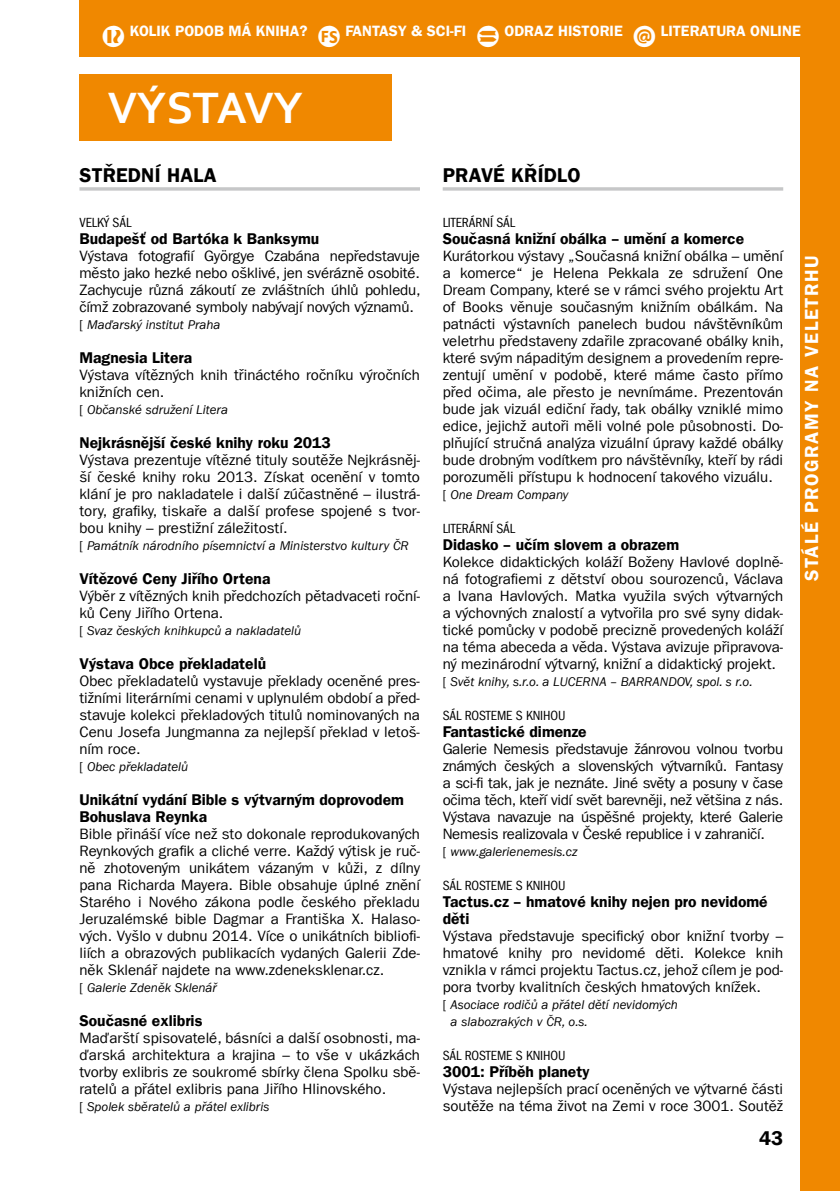
<style>
.page{position:relative;width:840px;height:1191px;background:#fff}
.page>*{position:absolute;margin:0;border:0;box-sizing:border-box;transform-origin:0 0}
.t1{font:700 46px "Corbel";color:#fff}
.t2{font:20px "Franklin Gothic LT Com Dm";letter-spacing:.01em;color:#000}
.t3{font:19px "Franklin Gothic LT Com Dm";letter-spacing:.08em;color:#fff}
.t4{font:15.6px/17px "Franklin Gothic LT Com Dm";color:#000}
.t5{font:15px/17px "Franklin Gothic LT Com";color:#000;text-align:justify}
.t6{font:15px "Franklin Gothic LT Com Dm";color:#fff}
.t7{font:condensed 13.6px "Franklin Gothic LT Com";letter-spacing:-.005em;color:#000}
.t8{font:italic 13px/17px "Franklin Gothic LT Com";color:#000}
.s1{font-family:"PIKTO"}
.s2{font-style:normal}
</style>
<div class="page">
<div style="left:79px;top:0;width:760px;height:57px;background:#f08800"></div>
<div style="left:799px;top:0;width:40px;height:1191px;background:#f08800"></div>
<svg style="left:79px;top:187px;width:341px;height:4px"></svg>
<svg style="left:442px;top:187px;width:340px;height:4px"></svg>
<div style="left:79px;top:74px;width:312px;height:66px;background:#f08800"></div>
<p class="t6" style="left:101px;top:22px;width:701px"><span class="s1">5</span> KOLIK PODOB MÁ KNIHA? <span class="s1">6</span> FANTASY &amp; SCI-FI <span class="s1">7</span> ODRAZ HISTORIE <span class="s1">8</span> LITERATURA ONLINE</p>
<h1 class="t1" style="left:108px;top:79px;width:197px">VÝSTAVY</h1>
<h2 class="t2" style="left:79px;top:163px;width:139px">STŘEDNÍ HALA</h2>
<p class="t7" style="left:79px;top:215px;width:7px">VELKÝ</p>
<p class="t7" style="left:112px;top:215px;width:8px">SÁL</p>
<p class="t4" style="left:79px;top:230px;width:241px">Budapešť od Bartóka k Banksymu</p>
<p class="t5" style="left:79px;top:247px;width:342px">Výstava fotografií Györgye Czabána nepředstavuje město jako hezké nebo ošklivé, jen svérázně osobité.<br>Zachycuje různá zákoutí ze zvláštních úhlů pohledu, čímž zobrazované symboly nabývají nových významů.</p>
<p class="t8" style="left:79px;top:316px;width:142px"><span class="s2">[</span> Maďarský institut Praha</p>
<p class="t4" style="left:79px;top:349px;width:114px">Magnesia Litera</p>
<p class="t5" style="left:79px;top:366px;width:342px">Výstava vítězných knih třináctého ročníku výročních knižních cen.</p>
<p class="t8" style="left:79px;top:401px;width:150px"><span class="s2">[</span> Občanské sdružení Litera</p>
<p class="t4" style="left:79px;top:434px;width:253px">Nejkrásnější české knihy roku 2013</p>
<p class="t5" style="left:79px;top:451px;width:342px">Výstava prezentuje vítězné tituly soutěže Nejkrásněj&shy;ší české knihy roku 2013. Získat ocenění v tomto klání je pro nakladatele i další zúčastněné – ilustrá&shy;tory, grafiky, tiskaře a další profese spojené s tvor&shy;bou knihy – prestižní záležitostí.</p>
<p class="t8" style="left:79px;top:537px;width:330px"><span class="s2">[</span> Památník národního písemnictví a Ministerstvo kultury ČR</p>
<p class="t4" style="left:79px;top:570px;width:192px">Vítězové Ceny Jiřího Ortena</p>
<p class="t5" style="left:79px;top:587px;width:342px">Výběr z vítězných knih předchozích pětadvaceti roční&shy;ků Ceny Jiřího Ortena.</p>
<p class="t8" style="left:79px;top:622px;width:223px"><span class="s2">[</span> Svaz českých knihkupců a nakladatelů</p>
<p class="t4" style="left:79px;top:655px;width:188px">Výstava Obce překladatelů</p>
<p class="t5" style="left:79px;top:672px;width:342px">Obec překladatelů vystavuje překlady oceněné pres&shy;tižními literárními cenami v uplynulém období a před&shy;stavuje kolekci překladových titulů nominovaných na Cenu Josefa Jungmanna za nejlepší překlad v letoš&shy;ním roce.</p>
<p class="t8" style="left:79px;top:758px;width:110px"><span class="s2">[</span> Obec překladatelů</p>
<p class="t4" style="left:79px;top:791px;width:326px">Unikátní vydání Bible s výtvarným doprovodem<br>Bohuslava Reynka</p>
<p class="t5" style="left:79px;top:825px;width:342px">Bible přináší více než sto dokonale reprodukovaných Reynkových grafik a cliché verre. Každý výtisk je ruč&shy;ně zhotoveným unikátem vázaným v kůži, z dílny pana Richarda Mayera. Bible obsahuje úplné znění Starého i Nového zákona podle českého překladu Jeruzalémské bible Dagmar a Františka X. Halaso&shy;vých. Vyšlo v dubnu 2014. Více o unikátních bibliofi&shy;liích a obrazových publikacích vydaných Galerii Zde&shy;něk Sklenář najdete na www.zdeneksklenar.cz.</p>
<p class="t8" style="left:79px;top:979px;width:139px"><span class="s2">[</span> Galerie Zdeněk Sklenář</p>
<p class="t4" style="left:79px;top:1012px;width:124px">Současné exlibris</p>
<p class="t5" style="left:79px;top:1029px;width:342px">Maďarští spisovatelé, básníci a další osobnosti, ma&shy;ďarská architektura a krajina – to vše v ukázkách tvorby exlibris ze soukromé sbírky člena Spolku sbě&shy;ratelů a přátel exlibris pana Jiřího Hlinovského.</p>
<p class="t8" style="left:79px;top:1098px;width:191px"><span class="s2">[</span> Spolek sběratelů a přátel exlibris</p>
<h2 class="t2" style="left:442px;top:163px;width:139px">PRAVÉ KŘÍDLO</h2>
<p class="t7" style="left:442px;top:215px;width:74px">Literární sál</p>
<p class="t4" style="left:442px;top:230px;width:303px">Současná knižní obálka – umění a komerce</p>
<p class="t5" style="left:442px;top:247px;width:342px">Kurátorkou výstavy „Současná knižní obálka – umění a komerce“ je Helena Pekkala ze sdružení One Dream Company, které se v rámci svého projektu Art of Books věnuje současným knižním obálkám. Na patnácti výstavních panelech budou návštěvníkům veletrhu představeny zdařile zpracované obálky knih, které svým nápaditým designem a provedením repre&shy;zentují umění v podobě, které máme často přímo před očima, ale přesto je nevnímáme. Prezentován bude jak vizuál ediční řady, tak obálky vzniklé mimo edice, jejichž autoři měli volné pole působnosti. Do&shy;plňující stručná analýza vizuální úpravy každé obálky bude drobným vodítkem pro návštěvníky, kteří by rádi porozuměli přístupu k hodnocení takového vizuálu.</p>
<p class="t8" style="left:442px;top:486px;width:127px"><span class="s2">[</span> One Dream Company</p>
<p class="t7" style="left:442px;top:521px;width:74px">Literární sál</p>
<p class="t4" style="left:442px;top:536px;width:238px">Didasko – učím slovem a obrazem</p>
<p class="t5" style="left:442px;top:553px;width:342px">Kolekce didaktických koláží Boženy Havlové doplně&shy;ná fotografiemi z dětství obou sourozenců, Václava a Ivana Havlových. Matka využila svých výtvarných a výchovných znalostí a vytvořila pro své syny didak&shy;tické pomůcky v podobě precizně provedených koláží na téma abeceda a věda. Výstava avizuje připravova&shy;ný mezinárodní výtvarný, knižní a didaktický projekt.</p>
<p class="t8" style="left:442px;top:673px;width:311px"><span class="s2">[</span> Svět knihy, s.r.o. a LUCERNA – BARRANDOV, spol. s r.o.</p>
<p class="t7" style="left:442px;top:708px;width:124px">Sál Rosteme s knihou</p>
<p class="t4" style="left:442px;top:723px;width:145px">Fantastické dimenze</p>
<p class="t5" style="left:442px;top:740px;width:342px">Galerie Nemesis představuje žánrovou volnou tvorbu známých českých a slovenských výtvarníků. Fantasy a sci-fi tak, jak je neznáte. Jiné světy a posuny v čase očima těch, kteří vidí svět barevněji, než většina z nás.<br>Výstava navazuje na úspěšné projekty, které Galerie Nemesis realizovala v České republice i v zahraničí.</p>
<p class="t8" style="left:442px;top:843px;width:136px"><span class="s2">[</span> www.galerienemesis.cz</p>
<p class="t7" style="left:442px;top:878px;width:124px">Sál Rosteme s knihou</p>
<p class="t4" style="left:442px;top:893px;width:326px">Tactus.cz – hmatové knihy nejen pro nevidomé děti</p>
<p class="t5" style="left:442px;top:927px;width:342px">Výstava představuje specifický obor knižní tvorby – hmatové knihy pro nevidomé děti. Kolekce knih vznikla v rámci projektu Tactus.cz, jehož cílem je pod&shy;pora tvorby kvalitních českých hmatových knížek.</p>
<p class="t8" style="left:450px;top:996px;width:229px;text-indent:-8px"><span class="s2">[</span> Asociace rodičů a přátel dětí nevidomých a slabozrakých v ČR, o.s.</p>
<p class="t7" style="left:442px;top:1048px;width:124px">Sál Rosteme s knihou</p>
<p class="t4" style="left:442px;top:1063px;width:148px">3001: Příběh planety</p>
<p class="t5" style="left:442px;top:1080px;width:342px">Výstava nejlepších prací oceněných ve výtvarné části soutěže na téma život na Zemi v roce 3001. Soutěž</p>
<h2 class="t2" style="left:758px;top:1126px;width:25px">43</h2>
<p class="t3" style="left:800px;top:581px;width:327px;rotate:-90deg">STÁLÉ PROGRAMY NA VELETRHU</p>
</div>
